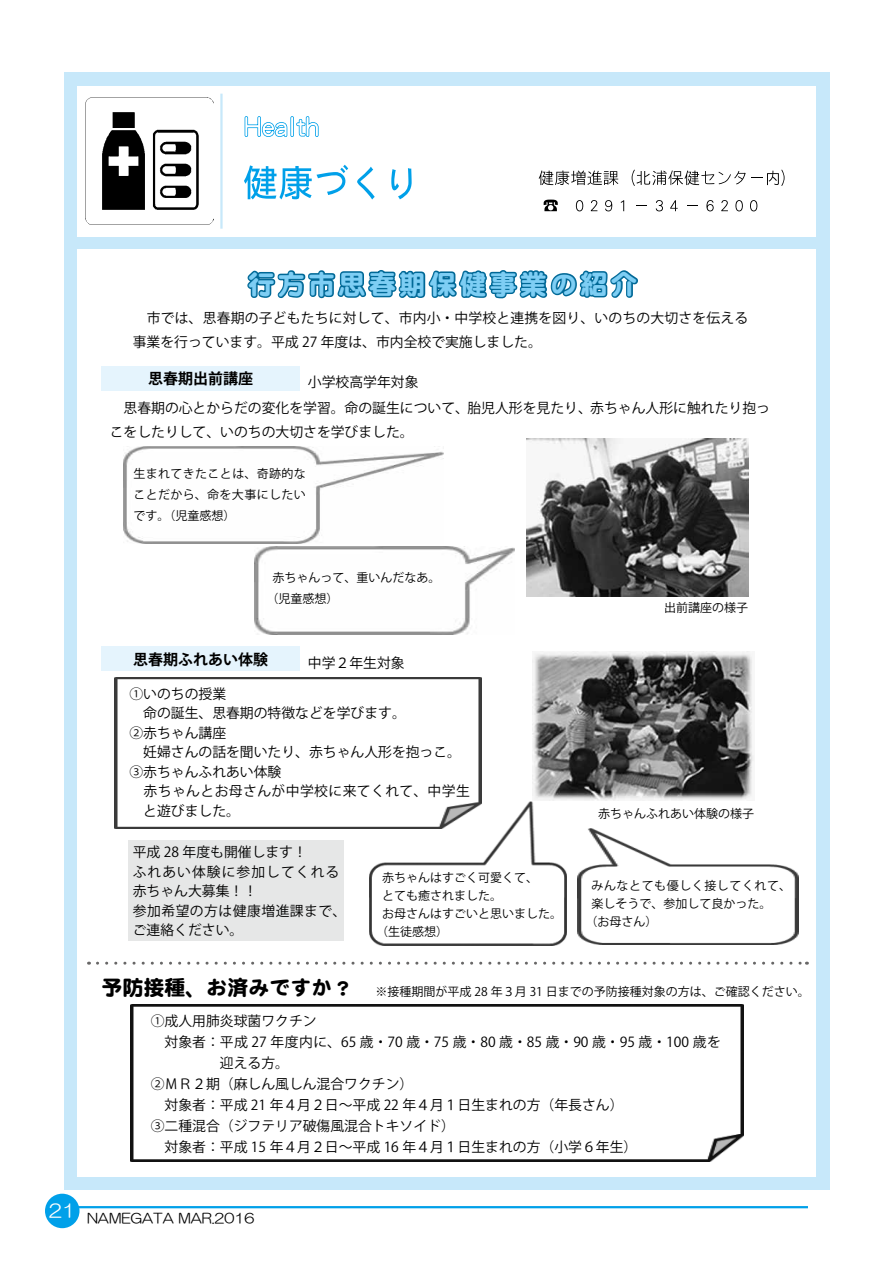
<style>
.page{position:relative;width:893px;height:1263px;background:#fff}
.page>*{position:absolute;margin:0;border:0;box-sizing:border-box;transform-origin:0 0}
.t1{font:27px "DF Maru Gothic Std W9";letter-spacing:.12em;color:#7ecef4}
.t2{font:21px "DF Maru Gothic Std W9";color:#000}
.t3{font:700 15px "Koz Go Pro";color:#000}
.t4{font:13.8px/19.5px "Koz Go Pro";color:#000}
.t5{font:13.8px/19.5px "Koz Go Pro";letter-spacing:.035em;color:#000}
.t6{font:13.5px "HG Maru Gothic MPRO";color:#000}
.t7{font:12px/21px "Koz Go Pro";color:#000}
.t8{font:12px "Koz Go Pro";letter-spacing:.045em;color:#000}
</style>
<div class="page">
<hr style="left:64px;top:1206px;width:744px;height:2px;background:#00a0e9">
<div style="left:45px;top:1194px;width:34px;height:34px;background:#00a0e9;border-radius:50%"></div>
<div style="left:64px;top:73px;width:765px;height:1117px;background:#c7e8fa"></div>
<div style="left:77px;top:86px;width:738px;height:150px;background:#fff"></div>
<hr style="left:220px;top:94px;width:3px;height:135px;background:#c7e8fa">
<img style="left:86px;top:97px;width:127px;height:128px">
<svg style="left:244px;top:116px;width:75px;height:21px"></svg>
<svg style="left:244px;top:165px;width:104px;height:34px"></svg>
<svg style="left:357px;top:167px;width:18px;height:32px"></svg>
<svg style="left:391px;top:168px;width:21px;height:31px"></svg>
<svg style="left:539px;top:170px;width:79px;height:15px"></svg>
<svg style="left:632px;top:170px;width:152px;height:16px"></svg>
<svg style="left:544px;top:200px;width:14px;height:11px"></svg>
<svg style="left:576px;top:200px;width:7px;height:11px"></svg>
<svg style="left:591px;top:200px;width:6px;height:11px"></svg>
<svg style="left:605px;top:200px;width:7px;height:11px"></svg>
<svg style="left:621px;top:200px;width:3px;height:11px"></svg>
<svg style="left:656px;top:200px;width:7px;height:11px"></svg>
<svg style="left:670px;top:200px;width:8px;height:11px"></svg>
<svg style="left:706px;top:200px;width:8px;height:11px"></svg>
<svg style="left:721px;top:200px;width:7px;height:11px"></svg>
<svg style="left:735px;top:200px;width:8px;height:11px"></svg>
<svg style="left:750px;top:200px;width:7px;height:11px"></svg>
<div style="left:77px;top:250px;width:738px;height:927px;background:#fff"></div>
<svg style="left:246px;top:249px;width:393px;height:50px"></svg>
<div style="left:101px;top:366px;width:199px;height:24px;background:#e5f4fd"></div>
<div style="left:101px;top:647px;width:199px;height:24px;background:#e5f4fd"></div>
<img style="left:527px;top:438px;width:221px;height:159px">
<img style="left:255px;top:546px;width:259px;height:88px">
<img style="left:124px;top:446px;width:320px;height:97px">
<img style="left:533px;top:652px;width:221px;height:148px">
<img style="left:578px;top:828px;width:221px;height:116px">
<img style="left:369px;top:802px;width:198px;height:143px">
<img style="left:115px;top:678px;width:366px;height:150px">
<div style="left:128px;top:840px;width:216px;height:101px;background:#e6e7e7"></div>
<svg style="left:97px;top:962px;width:710px;height:3px"></svg>
<img style="left:131px;top:1005px;width:612px;height:156px">
<h1 class="t1" style="left:248px;top:270px;width:391px">行方市思春期保健事業の紹介</h1>
<p class="t4" style="left:133px;top:306px;width:617px;line-height:24.2px">　市では、思春期の子どもたちに対して、市内小・中学校と連携を図り、いのちの大切さを伝える事業を行っています。平成 27 年度は、市内全校で実施しました。</p>
<p class="t3" style="left:148px;top:369px;width:106px">思春期出前講座</p>
<p class="t4" style="left:308px;top:373px;width:112px">小学校高学年対象</p>
<p class="t4" style="left:110px;top:396px;width:662px;line-height:24.2px">　思春期の心とからだの変化を学習。命の誕生について、胎児人形を見たり、赤ちゃん人形に触れたり抱っこをしたりして、いのちの大切さを学びました。</p>
<p class="t7" style="left:134px;top:463px;width:174px;text-align:justify">生まれてきたことは、奇跡的なことだから、命を大事にしたいです。（児童感想）</p>
<p class="t7" style="left:266px;top:568px;width:175px;text-indent:6px">赤ちゃんって、重いんだなあ。（児童感想）</p>
<p class="t3" style="left:133px;top:649px;width:136px">思春期ふれあい体験</p>
<p class="t4" style="left:308px;top:653px;width:98px">中学２年生対象</p>
<p class="t4" style="left:129px;top:684px;width:342px">①いのちの授業<br>　命の誕生、思春期の特徴などを学びます。<br>②赤ちゃん講座<br>　妊婦さんの話を聞いたり、赤ちゃん人形を抱っこ。<br>③赤ちゃんふれあい体験<br>　赤ちゃんとお母さんが中学校に来てくれて、中学生　と遊びました。</p>
<p class="t5" style="left:133px;top:842px;width:215px">平成 28 年度も開催します！<br>ふれあい体験に参加してくれる赤ちゃん大募集！！<br>参加希望の方は健康増進課まで、ご連絡ください。</p>
<p class="t7" style="left:382px;top:867px;width:158px">赤ちゃんはすごく可愛くて、</p>
<p class="t7" style="left:382px;top:885px;width:122px">とても癒されました。</p>
<p class="t7" style="left:382px;top:903px;width:182px">お母さんはすごいと思いました。</p>
<p class="t7" style="left:376px;top:921px;width:74px">（生徒感想）</p>
<p class="t7" style="left:664px;top:597px;width:85px">出前講座の様子</p>
<p class="t7" style="left:598px;top:803px;width:157px">赤ちゃんふれあい体験の様子</p>
<p class="t8" style="left:591px;top:878px;width:201px">みんなとても優しく接してくれて、</p>
<p class="t7" style="left:591px;top:894px;width:181px">楽しそうで、参加して良かった。</p>
<p class="t7" style="left:585px;top:912px;width:73px">（お母さん）</p>
<h2 class="t2" style="left:101px;top:976px;width:253px">予防接種、お済みですか？</h2>
<p class="t4" style="left:151px;top:1011px;width:167px">①成人用肺炎球菌ワクチン</p>
<p class="t4" style="left:151px;top:1032px;width:572px">　対象者：平成 27 年度内に、65 歳・70 歳・75 歳・80 歳・85 歳・90 歳・95 歳・100 歳を</p>
<p class="t4" style="left:220px;top:1053px;width:71px">迎える方。</p>
<p class="t4" style="left:151px;top:1074px;width:264px">②ＭＲ２期（麻しん風しん混合ワクチン）</p>
<p class="t4" style="left:151px;top:1095px;width:474px">　対象者：平成 21 年４月２日～平成 22 年４月１日生まれの方（年長さん）</p>
<p class="t4" style="left:151px;top:1116px;width:306px">③二種混合（ジフテリア破傷風混合トキソイド）</p>
<p class="t4" style="left:151px;top:1137px;width:488px">　対象者：平成 15 年４月２日～平成 16 年４月１日生まれの方（小学６年生）</p>
<p class="t7" style="left:375px;top:982px;width:436px">※接種期間が平成 28 年３月 31 日までの予防接種対象の方は、ご確認ください。</p>
<p class="t6" style="left:49px;top:1212px;width:207px"><sup>21</sup> NAMEGATA MAR.2016</p>
</div>
